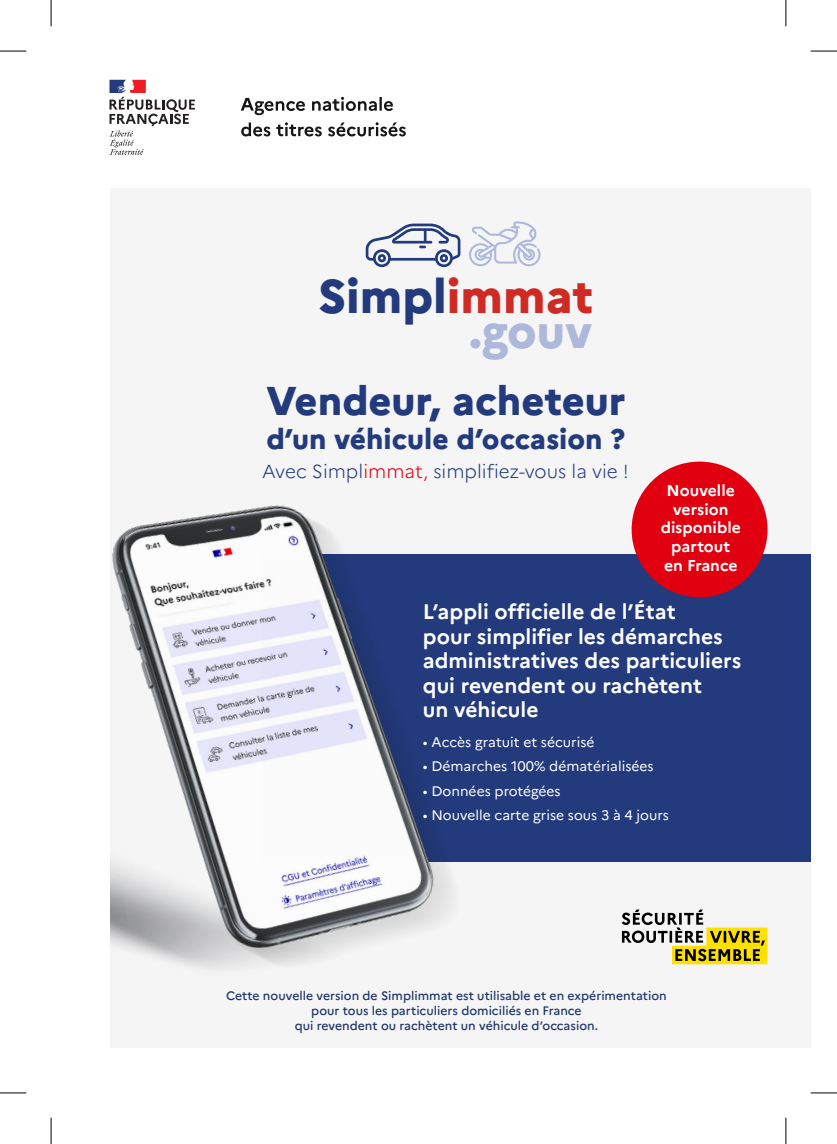
<style>
.page{position:relative;width:837px;height:1144px;background:#fff}
.page>*{position:absolute;margin:0;border:0;box-sizing:border-box;transform-origin:0 0}
.t1{font:800 47.25px/35.5px "Marianne";color:#233b7d;text-align:right}
.t2{font:800 40.07px "Marianne";color:#233b7d}
.t3{font:800 28.35px "Marianne";color:#233b7d}
.t4{font:700 21px/24.5px "Marianne";color:#fff}
.t5{font:300 18.9px "Marianne";color:#233b7d}
.t6{font:700 15.75px/18.9px "Marianne";color:#fff;text-align:center}
.t7{font:13.83px "Marianne";color:#fff}
.t8{font:500 12.25px/14.7px "Marianne";color:#1f366b;text-align:center}
.s1{color:#cf2b24}
.s2{color:#adb8db}
.s3{color:#e0000f}
</style>
<div class="page">
<div style="left:111px;top:189px;width:699px;height:859px;background:#f5f5f6"></div>
<div style="left:261px;top:554px;width:549px;height:308px;background:#233b7d"></div>
<img style="left:111px;top:505px;width:342px;height:464px">
<svg style="left:109px;top:80px;width:86px;height:75px"></svg>
<div style="left:631px;top:462px;width:136px;height:135px;background:#e0000f;border-radius:50%"></div>
<svg style="left:621px;top:909px;width:146px;height:55px"></svg>
<svg style="left:365px;top:224px;width:95px;height:43px"></svg>
<svg style="left:469px;top:221px;width:71px;height:45px"></svg>
<svg style="left:241px;top:97px;width:164px;height:39px"></svg>
<svg style="left:0;top:51px;width:26px;height:1px"></svg>
<svg style="left:810px;top:51px;width:26px;height:1px"></svg>
<svg style="left:0;top:1092px;width:26px;height:1px"></svg>
<svg style="left:810px;top:1092px;width:26px;height:1px"></svg>
<svg style="left:51px;top:0;width:1px;height:26px"></svg>
<svg style="left:51px;top:1118px;width:1px;height:26px"></svg>
<svg style="left:785px;top:0;width:1px;height:26px"></svg>
<svg style="left:785px;top:1118px;width:1px;height:26px"></svg>
<h1 class="t1" style="left:318px;top:278px;width:276px">Simpl<span class="s1">immat </span><span class="s2">.gouv</span></h1>
<p class="t2" style="left:266px;top:376px;width:360px">Vendeur, acheteur</p>
<p class="t3" style="left:266px;top:421px;width:360px">d’un véhicule d’occasion ?</p>
<p class="t5" style="left:262px;top:460px;width:368px">Avec Simpl<span class="s3">immat,</span> simplifiez-vous la vie !</p>
<p class="t6" style="left:660px;top:481px;width:82px">Nouvelle version disponible partout en France</p>
<p class="t4" style="left:423px;top:599px;width:320px">L’appli officielle de l’État<br>pour simplifier les démarches administratives des particuliers qui revendent ou rachètent<br>un véhicule</p>
<p class="t7" style="left:423px;top:734px;width:173px">• Accès gratuit et sécurisé</p>
<p class="t7" style="left:423px;top:758px;width:232px">• Démarches 100% dématérialisées</p>
<p class="t7" style="left:423px;top:782px;width:139px">• Données protégées</p>
<p class="t7" style="left:423px;top:806px;width:247px">• Nouvelle carte grise sous 3 à 4 jours</p>
<p class="t8" style="left:226px;top:989px;width:442px">Cette nouvelle version de Simplimmat est utilisable et en expérimentation pour tous les particuliers domiciliés en France<br>qui revendent ou rachètent un véhicule d’occasion.</p>
</div>
